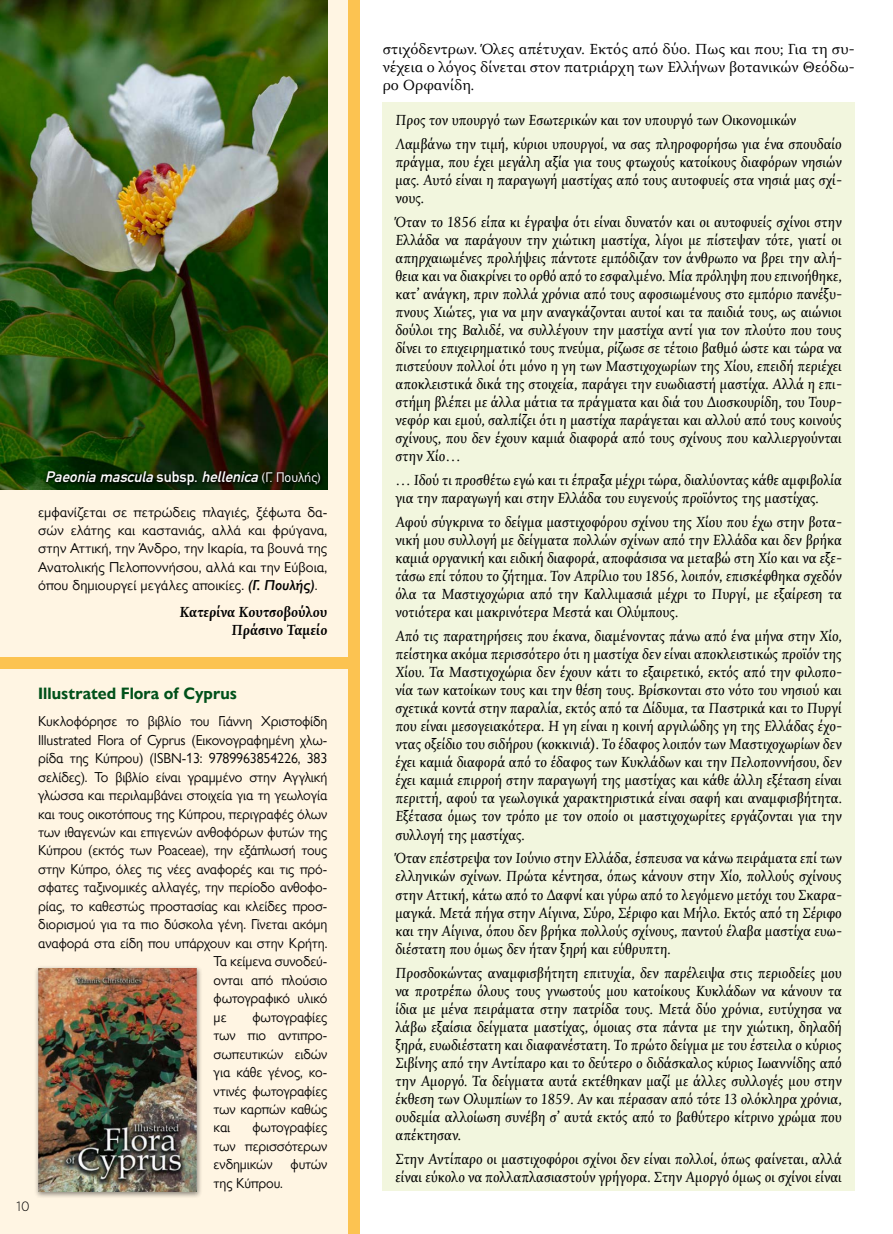
<style>
.page{position:relative;width:893px;height:1234px;background:#fff}
.page>*{position:absolute;margin:0;border:0;box-sizing:border-box;transform-origin:0 0}
.EBEnews_side_title_b{font:700 16.5px "Gill Sans Nova";color:#00511a;scale:.96 1}
.EBEnews-Body_text_01{font:italic 15px/18px "Joanna Nova";color:#000;text-align:justify}
.EBEnews-Body_text_01-2{font:15px/18px "Joanna Nova";color:#000;text-align:justify}
.Lezanta_in_photo{font:italic 15px "CF Din";color:#fff}
.Author_main{font:italic 500 15px/18px "Joanna Nova";color:#000;text-align:right}
.EBEnews-Body_text_02{font:14.4px/18.5px "Gill Sans Nova";letter-spacing:-.01em;color:#000;text-align:justify}
.t1{font:300 13.5px "CF Asty Std";color:#000}
.s1{font-style:normal}
.s2{font-style:normal;font-size:13.5px}
.s3{font-weight:600;font-style:italic}
</style>
<div class="page">
<div style="left:348px;top:0;width:12px;height:1233px;background:#fcc351"></div>
<div style="left:0;top:0;width:348px;height:1233px;background:#fff5e3"></div>
<div style="left:383px;top:102px;width:472px;height:1089px;background:#f2f6de"></div>
<img style="left:0;top:0;width:327px;height:489px">
<div style="left:44px;top:469px;width:281px;height:20px;background:#000;opacity:.75"></div>
<div style="left:0;top:657px;width:349px;height:11px;background:#fcc351"></div>
<div style="left:35px;top:964px;width:168px;height:233px;background:#000;opacity:.45"></div>
<img style="left:38px;top:967px;width:159px;height:224px">
<p class="Lezanta_in_photo" style="left:45px;top:468px;width:277px">Paeonia mascula <span class="s1">s u b s p .</span> hellenica <span class="s2">( Γ. Π ο υ λ ή ς )</span></p>
<p class="EBEnews-Body_text_02" style="left:38px;top:502px;width:291px">εμφανίζεται σε πετρώδεις πλαγιές, ξέφωτα δα&shy;σών ελάτης και καστανιάς, αλλά και φρύγανα, στην Αττική, την Άνδρο, την Ικαρία, τα βουνά της Ανατολικής Πελοποννήσου, αλλά και την Εύβοια, όπου δημιουργεί μεγάλες αποικίες. <span class="s3">(Γ. Πουλής)</span>.</p>
<p class="Author_main" style="left:179px;top:602px;width:149px">Κατερίνα Κουτσοβούλου<br>Πράσινο Ταμείο</p>
<p class="t1" style="left:16px;top:1198px;width:15px">10</p>
<p class="EBEnews_side_title_b" style="left:38px;top:683px;width:209px">Illustrated Flora of Cyprus</p>
<p class="EBEnews-Body_text_02" style="left:38px;top:711px;width:291px">Κυκλοφόρησε το βιβλίο του Γιάννη Χριστοφίδη</p>
<p class="EBEnews-Body_text_02" style="left:38px;top:730px;width:291px">Illustrated Flora of Cyprus (Εικονογραφημένη χλω-</p>
<p class="EBEnews-Body_text_02" style="left:38px;top:748px;width:291px">ρίδα της Κύπρου) (ISBN-13: 9789963854226, 383</p>
<p class="EBEnews-Body_text_02" style="left:38px;top:767px;width:291px">σελίδες). Το βιβλίο είναι γραμμένο στην Αγγλική</p>
<p class="EBEnews-Body_text_02" style="left:38px;top:785px;width:291px">γλώσσα και περιλαμβάνει στοιχεία για τη γεωλογία</p>
<p class="EBEnews-Body_text_02" style="left:38px;top:804px;width:291px">και τους οικοτόπους της Κύπρου, περιγραφές όλων</p>
<p class="EBEnews-Body_text_02" style="left:38px;top:822px;width:291px">των ιθαγενών και επιγενών ανθοφόρων φυτών της</p>
<p class="EBEnews-Body_text_02" style="left:38px;top:841px;width:291px">Κύπρου (εκτός των Poaceae), την εξάπλωσή τους</p>
<p class="EBEnews-Body_text_02" style="left:38px;top:859px;width:291px">στην Κύπρο, όλες τις νέες αναφορές και τις πρό-</p>
<p class="EBEnews-Body_text_02" style="left:38px;top:877px;width:291px">σφατες ταξινομικές αλλαγές, την περίοδο ανθοφο-</p>
<p class="EBEnews-Body_text_02" style="left:38px;top:896px;width:291px">ρίας, το καθεστώς προστασίας και κλείδες προσ-</p>
<p class="EBEnews-Body_text_02" style="left:38px;top:914px;width:291px">διορισμού για τα πιο δύσκολα γένη. Γίνεται ακόμη</p>
<p class="EBEnews-Body_text_02" style="left:38px;top:933px;width:291px">αναφορά στα είδη που υπάρχουν και στην Κρήτη.</p>
<p class="EBEnews-Body_text_02" style="left:214px;top:951px;width:115px">Τα κείμενα συνοδεύ-</p>
<p class="EBEnews-Body_text_02" style="left:214px;top:970px;width:115px">ονται από πλούσιο</p>
<p class="EBEnews-Body_text_02" style="left:214px;top:988px;width:115px">φωτογραφικό υλικό</p>
<p class="EBEnews-Body_text_02" style="left:214px;top:1007px;width:14px">με</p>
<p class="EBEnews-Body_text_02" style="left:214px;top:1007px;width:115px;text-indent:39px">φωτογραφίες των πιο αντιπρο&shy;σωπευτικών ειδών για κάθε γένος, κο&shy;ντινές φωτογραφίες των καρπών καθώς και</p>
<p class="EBEnews-Body_text_02" style="left:214px;top:1117px;width:115px;text-indent:39px">φωτογραφίες των περισσότερων ενδημικών φυτών της Κύπρου.</p>
<p class="EBEnews-Body_text_01-2" style="left:383px;top:39px;width:473px">στιχόδεντρων. Όλες απέτυχαν. Εκτός από δύο. Πως και που; Για τη συ&shy;νέχεια ο λόγος δίνεται στον πατριάρχη των Ελλήνων βοτανικών Θεόδω&shy;ρο Ορφανίδη.</p>
<p class="EBEnews-Body_text_01" style="left:395px;top:111px;width:402px">Προς τον υπουργό των Εσωτερικών και τον υπουργό των Οικονομικών</p>
<p class="EBEnews-Body_text_01" style="left:395px;top:135px;width:448px">Λαμβάνω την τιμή, κύριοι υπουργοί, να σας πληροφορήσω για ένα σπουδαίο πράγμα, που έχει μεγάλη αξία για τους φτωχούς κατοίκους διαφόρων νησιών μας. Αυτό είναι η παραγωγή μαστίχας από τους αυτοφυείς στα νησιά μας σχί&shy;νους.</p>
<p class="EBEnews-Body_text_01" style="left:395px;top:213px;width:448px">Όταν το 1856 είπα κι έγραψα ότι είναι δυνατόν και οι αυτοφυείς σχίνοι στην Ελλάδα να παράγουν την χιώτικη μαστίχα, λίγοι με πίστεψαν τότε, γιατί οι απηρχαιωμένες προλήψεις πάντοτε εμπόδιζαν τον άνθρωπο να βρει την αλή&shy;θεια και να διακρίνει το ορθό από το εσφαλμένο. Μία πρόληψη που επινοήθηκε, κατ’ ανάγκη, πριν πολλά χρόνια από τους αφοσιωμένους στο εμπόριο πανέξυ&shy;πνους Χιώτες, για να μην αναγκάζονται αυτοί και τα παιδιά τους, ως αιώνιοι δούλοι της Βαλιδέ, να συλλέγουν την μαστίχα αντί για τον πλούτο που τους δίνει το επιχειρηματικό τους πνεύμα, ρίζωσε σε τέτοιο βαθμό ώστε και τώρα να πιστεύουν πολλοί ότι μόνο η γη των Μαστιχοχωρίων της Χίου, επειδή περιέχει αποκλειστικά δικά της στοιχεία, παράγει την ευωδιαστή μαστίχα. Αλλά η επι&shy;στήμη βλέπει με άλλα μάτια τα πράγματα και διά του Διοσκουρίδη, του Τουρ&shy;νεφόρ και εμού, σαλπίζει ότι η μαστίχα παράγεται και αλλού από τους κοινούς σχίνους, που δεν έχουν καμιά διαφορά από τους σχίνους που καλλιεργούνται στην Χίο…</p>
<p class="EBEnews-Body_text_01" style="left:395px;top:471px;width:448px">… Ιδού τι προσθέτω εγώ και τι έπραξα μέχρι τώρα, διαλύοντας κάθε αμφιβολία για την παραγωγή και στην Ελλάδα του ευγενούς προϊόντος της μαστίχας.</p>
<p class="EBEnews-Body_text_01" style="left:395px;top:513px;width:448px">Αφού σύγκρινα το δείγμα μαστιχοφόρου σχίνου της Χίου που έχω στην βοτα&shy;νική μου συλλογή με δείγματα πολλών σχίνων από την Ελλάδα και δεν βρήκα καμιά οργανική και ειδική διαφορά, αποφάσισα να μεταβώ στη Χίο και να εξε&shy;τάσω επί τόπου το ζήτημα. Τον Απρίλιο του 1856, λοιπόν, επισκέφθηκα σχεδόν όλα τα Μαστιχοχώρια από την Καλλιμασιά μέχρι το Πυργί, με εξαίρεση τα νοτιότερα και μακρινότερα Μεστά και Ολύμπους.</p>
<p class="EBEnews-Body_text_01" style="left:395px;top:627px;width:448px">Από τις παρατηρήσεις που έκανα, διαμένοντας πάνω από ένα μήνα στην Χίο, πείστηκα ακόμα περισσότερο ότι η μαστίχα δεν είναι αποκλειστικώς προϊόν της Χίου. Τα Μαστιχοχώρια δεν έχουν κάτι το εξαιρετικό, εκτός από την φιλοπο&shy;νία των κατοίκων τους και την θέση τους. Βρίσκονται στο νότο του νησιού και σχετικά κοντά στην παραλία, εκτός από τα Δίδυμα, τα Παστρικά και το Πυργί που είναι μεσογειακότερα. Η γη είναι η κοινή αργιλώδης γη της Ελλάδας έχο&shy;ντας οξείδιο του σιδήρου (κοκκινιά). Το έδαφος λοιπόν των Μαστιχοχωρίων δεν έχει καμιά διαφορά από το έδαφος των Κυκλάδων και την Πελοποννήσου, δεν έχει καμιά επιρροή στην παραγωγή της μαστίχας και κάθε άλλη εξέταση είναι περιττή, αφού τα γεωλογικά χαρακτηριστικά είναι σαφή και αναμφισβήτητα.<br>Εξέτασα όμως τον τρόπο με τον οποίο οι μαστιχοχωρίτες εργάζονται για την συλλογή της μαστίχας.</p>
<p class="EBEnews-Body_text_01" style="left:395px;top:849px;width:448px">Όταν επέστρεψα τον Ιούνιο στην Ελλάδα, έσπευσα να κάνω πειράματα επί των ελληνικών σχίνων. Πρώτα κέντησα, όπως κάνουν στην Χίο, πολλούς σχίνους στην Αττική, κάτω από το Δαφνί και γύρω από το λεγόμενο μετόχι του Σκαρα&shy;μαγκά. Μετά πήγα στην Αίγινα, Σύρο, Σέριφο και Μήλο. Εκτός από τη Σέριφο και την Αίγινα, όπου δεν βρήκα πολλούς σχίνους, παντού έλαβα μαστίχα ευω&shy;διέστατη που όμως δεν ήταν ξηρή και εύθρυπτη.</p>
<p class="EBEnews-Body_text_01" style="left:395px;top:963px;width:448px">Προσδοκώντας αναμφισβήτητη επιτυχία, δεν παρέλειψα στις περιοδείες μου να προτρέπω όλους τους γνωστούς μου κατοίκους Κυκλάδων να κάνουν τα ίδια με μένα πειράματα στην πατρίδα τους. Μετά δύο χρόνια, ευτύχησα να λάβω εξαίσια δείγματα μαστίχας, όμοιας στα πάντα με την χιώτικη, δηλαδή ξηρά, ευωδιέστατη και διαφανέστατη. Το πρώτο δείγμα με του έστειλα ο κύριος Σιβίνης από την Αντίπαρο και το δεύτερο ο διδάσκαλος κύριος Ιωαννίδης από την Αμοργό. Τα δείγματα αυτά εκτέθηκαν μαζί με άλλες συλλογές μου στην έκθεση των Ολυμπίων το 1859. Αν και πέρασαν από τότε 13 ολόκληρα χρόνια, ουδεμία αλλοίωση συνέβη σ’ αυτά εκτός από το βαθύτερο κίτρινο χρώμα που απέκτησαν.</p>
<p class="EBEnews-Body_text_01" style="left:395px;top:1149px;width:448px">Στην Αντίπαρο οι μαστιχοφόροι σχίνοι δεν είναι πολλοί, όπως φαίνεται, αλλά είναι εύκολο να πολλαπλασιαστούν γρήγορα. Στην Αμοργό όμως οι σχίνοι είναι</p>
</div>
